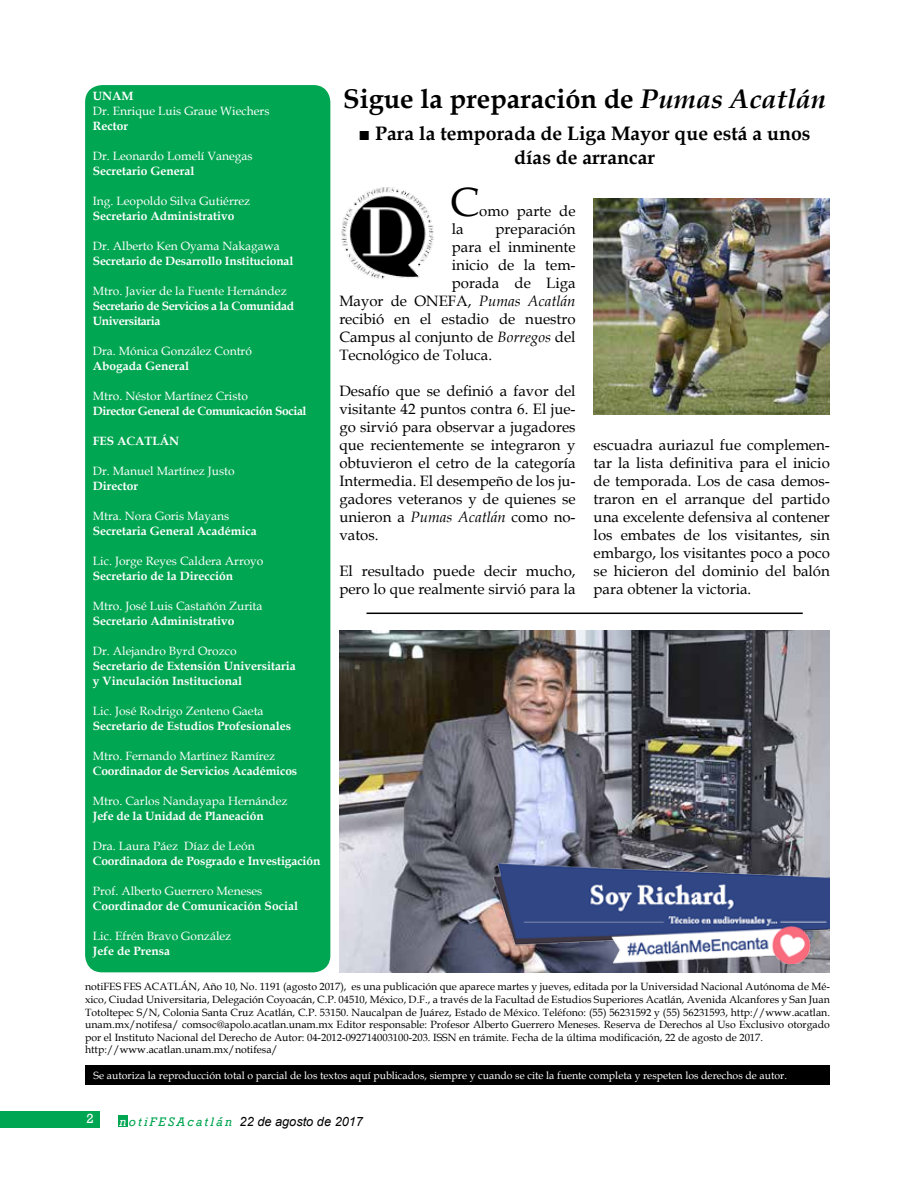
<style>
.page{position:relative;width:915px;height:1191px;background:#fff}
.page>*{position:absolute;margin:0;border:0;box-sizing:border-box;transform-origin:0 0}
.t1{font:40.8px "Book Antiqua";color:#000}
.t2{font:700 27px "Book Antiqua";color:#000}
.t3{font:700 19.5px/23.4px "Book Antiqua";color:#000;text-align:center}
.t4{font:15px/18px "Book Antiqua";color:#000;text-align:justify}
.t5{font:13.5px "Rockwell";color:#fff}
.t6{font:italic 12.75px "Arial";color:#000}
.t7{font:12px "Book Antiqua";color:#fff}
.t8{font:700 12px/15px "Book Antiqua";color:#fff}
.t9{font:700 12px/15px "Book Antiqua";letter-spacing:-.03em;color:#fff}
.t10{font:10.5px/12.6px "Book Antiqua";color:#000101}
.t11{font:10.5px "Book Antiqua";color:#fff}
.s1{font-style:italic}
.s2{font-family:"Rockwell";color:#fff}
.s3{font-family:"Rockwell";color:#00a651}
</style>
<div class="page">
<div style="left:85px;top:85px;width:245px;height:887px;background:#00a651;border-radius:17px"></div>
<div style="left:85px;top:1065px;width:744px;height:19px;background:#000"></div>
<div style="left:0;top:1110px;width:100px;height:17px;background:#00a651"></div>
<div style="left:118px;top:1115px;width:10px;height:12px;background:#00a651"></div>
<img style="left:339px;top:630px;width:490px;height:342px">
<img style="left:493px;top:863px;width:336px;height:100px">
<img style="left:341px;top:187px;width:93px;height:92px">
<img style="left:593px;top:198px;width:236px;height:216px">
<hr style="left:366px;top:612px;width:436px;height:2px;background:#000">
<p class="t8" style="left:93px;top:88px;width:42px">UNAM</p>
<p class="t7" style="left:93px;top:102px;width:178px">Dr. Enrique Luis Graue Wiechers</p>
<p class="t8" style="left:93px;top:118px;width:37px">Rector</p>
<p class="t7" style="left:93px;top:147px;width:161px">Dr. Leonardo Lomelí Vanegas</p>
<p class="t8" style="left:93px;top:163px;width:103px">Secretario General</p>
<p class="t7" style="left:93px;top:192px;width:159px">Ing. Leopoldo Silva Gutiérrez</p>
<p class="t8" style="left:93px;top:208px;width:143px">Secretario Administrativo</p>
<p class="t7" style="left:93px;top:237px;width:188px">Dr. Alberto Ken Oyama Nakagawa</p>
<p class="t8" style="left:93px;top:253px;width:202px">Secretario de Desarrollo Institucional</p>
<p class="t7" style="left:93px;top:282px;width:195px">Mtro. Javier de la Fuente Hernández</p>
<p class="t9" style="left:93px;top:298px;width:202px">Secretario de Servicios a la Comunidad<br>Universitaria</p>
<p class="t7" style="left:93px;top:342px;width:160px">Dra. Mónica González Contró</p>
<p class="t8" style="left:93px;top:358px;width:98px">Abogada General</p>
<p class="t7" style="left:93px;top:387px;width:157px">Mtro. Néstor Martínez Cristo</p>
<p class="t9" style="left:93px;top:403px;width:215px">Director General de Comunicación Social</p>
<p class="t8" style="left:93px;top:433px;width:88px">FES ACATLÁN</p>
<p class="t7" style="left:93px;top:462px;width:143px">Dr. Manuel Martínez Justo</p>
<p class="t8" style="left:93px;top:478px;width:47px">Director</p>
<p class="t7" style="left:93px;top:507px;width:138px">Mtra. Nora Goris Mayans</p>
<p class="t8" style="left:93px;top:523px;width:165px">Secretaria General Académica</p>
<p class="t7" style="left:93px;top:552px;width:172px">Lic. Jorge Reyes Caldera Arroyo</p>
<p class="t8" style="left:93px;top:568px;width:142px">Secretario de la Dirección</p>
<p class="t7" style="left:93px;top:597px;width:171px">Mtro. José Luis Castañón Zurita</p>
<p class="t8" style="left:93px;top:613px;width:143px">Secretario Administrativo</p>
<p class="t7" style="left:93px;top:642px;width:145px">Dr. Alejandro Byrd Orozco</p>
<p class="t8" style="left:93px;top:658px;width:204px">Secretario de Extensión Universitaria y Vinculación Institucional</p>
<p class="t7" style="left:93px;top:702px;width:172px">Lic. José Rodrigo Zenteno Gaeta</p>
<p class="t8" style="left:93px;top:718px;width:200px">Secretario de Estudios Profesionales</p>
<p class="t7" style="left:93px;top:747px;width:184px">Mtro. Fernando Martínez Ramírez</p>
<p class="t8" style="left:93px;top:763px;width:206px">Coordinador de Servicios Académicos</p>
<p class="t7" style="left:93px;top:792px;width:196px">Mtro. Carlos Nandayapa Hernández</p>
<p class="t8" style="left:93px;top:808px;width:172px">Jefe de la Unidad de Planeación</p>
<p class="t7" style="left:93px;top:837px;width:163px">Dra. Laura Páez Díaz de León</p>
<p class="t8" style="left:93px;top:853px;width:229px">Coordinadora de Posgrado e Investigación</p>
<p class="t7" style="left:93px;top:882px;width:171px">Prof. Alberto Guerrero Meneses</p>
<p class="t8" style="left:93px;top:898px;width:206px">Coordinador de Comunicación Social</p>
<p class="t7" style="left:93px;top:927px;width:140px">Lic. Efrén Bravo González</p>
<p class="t8" style="left:93px;top:943px;width:79px">Jefe de Prensa</p>
<h2 class="t2" style="left:343px;top:80px;width:484px">Sigue la preparación de <span class="s1">Pumas Acatlán</span></h2>
<h3 class="t3" style="left:358px;top:122px;width:453px">■ Para la temporada de Liga Mayor que está a unos días de arrancar</h3>
<h1 class="t1" style="left:450px;top:174px;width:30px">C</h1>
<p class="t4" style="left:479px;top:202px;width:98px">omo parte de</p>
<p class="t4" style="left:452px;top:220px;width:13px">la</p>
<p class="t4" style="left:495px;top:220px;width:82px">preparación</p>
<p class="t4" style="left:452px;top:238px;width:125px">para el inminente</p>
<p class="t4" style="left:452px;top:256px;width:125px">inicio de la tem-</p>
<p class="t4" style="left:452px;top:274px;width:125px">porada de Liga</p>
<p class="t4" style="left:339px;top:292px;width:238px">Mayor de ONEFA, <span class="s1">Pumas Acatlán</span></p>
<p class="t4" style="left:339px;top:310px;width:238px">recibió en el estadio de nuestro</p>
<p class="t4" style="left:339px;top:328px;width:238px">Campus al conjunto de <span class="s1">Borregos</span> del</p>
<p class="t4" style="left:339px;top:346px;width:154px">Tecnológico de Toluca.</p>
<p class="t4" style="left:339px;top:382px;width:238px">Desafío que se definió a favor del visitante 42 puntos contra 6. El jue&shy;go sirvió para observar a jugadores que recientemente se integraron y obtuvieron el cetro de la categoría Intermedia. El desempeño de los ju&shy;gadores veteranos y de quienes se unieron a <span class="s1">Pumas Acatlán</span> como no&shy;vatos.</p>
<p class="t4" style="left:339px;top:562px;width:238px">El resultado puede decir mucho, pero lo que realmente sirvió para la</p>
<p class="t4" style="left:593px;top:436px;width:238px">escuadra auriazul fue complemen&shy;tar la lista definitiva para el inicio de temporada. Los de casa demos&shy;traron en el arranque del partido una excelente defensiva al contener los embates de los visitantes, sin embargo, los visitantes poco a poco se hicieron del dominio del balón para obtener la victoria.</p>
<p class="t10" style="left:85px;top:980px;width:746px">notiFES FES ACATLÁN, Año 10, No. 1191 (agosto 2017), es una publicación que aparece martes y jueves, editada por la Universidad Nacional Autónoma de Mé&shy;xico, Ciudad Universitaria, Delegación Coyoacán, C.P. 04510, México, D.F., a través de la Facultad de Estudios Superiores Acatlán, Avenida Alcanfores y San Juan Totoltepec S/N, Colonia Santa Cruz Acatlán, C.P. 53150. Naucalpan de Juárez, Estado de México. Teléfono: (55) 56231592 y (55) 56231593, http://www.acatlan. unam.mx/notifesa/ comsoc@apolo.acatlan.unam.mx Editor responsable: Profesor Alberto Guerrero Meneses. Reserva de Derechos al Uso Exclusivo otorgado por el Instituto Nacional del Derecho de Autor: 04-2012-092714003100-203. ISSN en trámite. Fecha de la última modificación, 22 de agosto de 2017. http://www.acatlan.unam.mx/notifesa/</p>
<p class="t11" style="left:94px;top:1067px;width:694px">Se autoriza la reproducción total o parcial de los textos aquí publicados, siempre y cuando se cite la fuente completa y respeten los derechos de autor.</p>
<p class="t5" style="left:87px;top:1111px;width:9px">2</p>
<p class="t6" style="left:119px;top:1113px;width:245px"><span class="s2">n</span><span class="s3">otiFESAcatlán</span> 22 de agosto de 2017</p>
</div>
